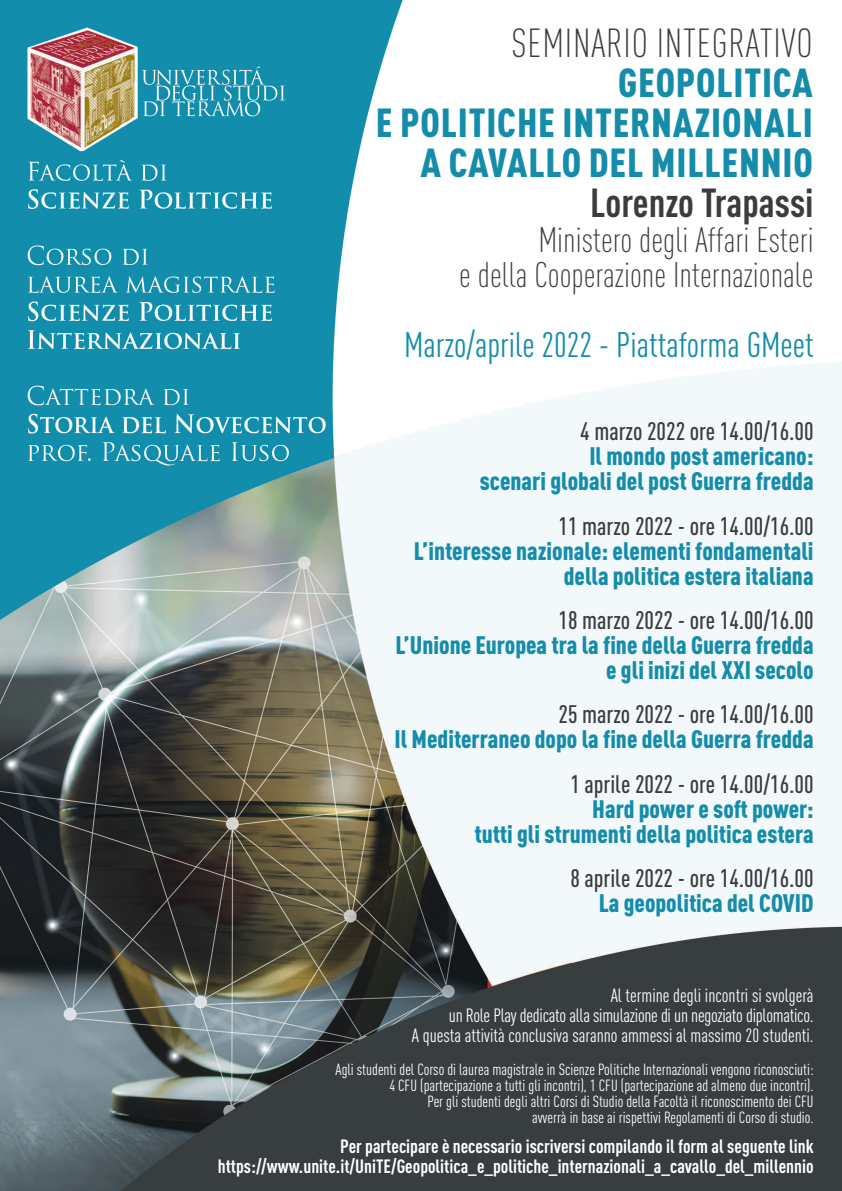
<style>
.page{position:relative;width:842px;height:1191px;background:#fff}
.page>*{position:absolute;margin:0;border:0;box-sizing:border-box;transform-origin:0 0}
.t1{font:900 condensed 40px/40px "DIN Pro";letter-spacing:.02em;color:#148caa;text-align:right}
.t2{font:300 condensed 40px "DIN Pro";letter-spacing:.02em;color:#3a3d3f}
.t3{font:700 condensed 40px "DIN Pro";color:#3a3d3f}
.t4{font:300 condensed 35px/35px "DIN Pro";color:#3a3d3f;text-align:right}
.t5{font:condensed 35px "DIN Pro";color:#148caa}
.t6{font:900 condensed 25px/25px "DIN Pro";color:#148caa;text-align:right}
.t7{font:500 condensed 25px "DIN Pro";color:#3a3d3f}
.t8{font:700 condensed 19px/20px "DIN Pro";color:#fff;text-align:right}
.t9{font:condensed 19px/20px "DIN Pro";color:#fff;text-align:right}
.t10{font:condensed 16px/16px "DIN Pro";color:#fff;text-align:right}
</style>
<div class="page">
<img style="left:0;top:0;width:842px;height:1191px">
<h1 class="t2" style="left:512px;top:28px;width:303px">SEMINARIO INTEGRATIVO</h1>
<h1 class="t1" style="left:376px;top:66px;width:438px">GEOPOLITICA<br>E POLITICHE INTERNAZIONALI<br>A CAVALLO DEL MILLENNIO</h1>
<h1 class="t3" style="left:590px;top:188px;width:225px">Lorenzo Trapassi</h1>
<h2 class="t4" style="left:459px;top:226px;width:356px">Ministero degli Affari Esteri<br>e della Cooperazione Internazionale</h2>
<h2 class="t5" style="left:404px;top:332px;width:411px">Marzo/aprile 2022 - Piattaforma GMeet</h2>
<p class="t7" style="left:580px;top:422px;width:235px">4 marzo 2022 ore 14.00/16.00</p>
<p class="t6" style="left:480px;top:446px;width:335px">Il mondo post americano:<br>scenari globali del post Guerra fredda</p>
<p class="t7" style="left:558px;top:517px;width:257px">11 marzo 2022 - ore 14.00/16.00</p>
<p class="t6" style="left:414px;top:540px;width:401px">L’interesse nazionale: elementi fondamentali della politica estera italiana</p>
<p class="t7" style="left:558px;top:611px;width:257px">18 marzo 2022 - ore 14.00/16.00</p>
<p class="t6" style="left:395px;top:635px;width:420px">L’Unione Europea tra la fine della Guerra fredda e gli inizi del XXI secolo</p>
<p class="t7" style="left:558px;top:705px;width:257px">25 marzo 2022 - ore 14.00/16.00</p>
<p class="t6" style="left:394px;top:729px;width:421px">Il Mediterraneo dopo la fine della Guerra fredda</p>
<p class="t7" style="left:570px;top:775px;width:245px">1 aprile 2022 - ore 14.00/16.00</p>
<p class="t6" style="left:474px;top:798px;width:341px">Hard power e soft power:<br>tutti gli strumenti della politica estera</p>
<p class="t7" style="left:570px;top:869px;width:245px">8 aprile 2022 - ore 14.00/16.00</p>
<p class="t6" style="left:599px;top:893px;width:216px">La geopolitica del COVID</p>
<p class="t9" style="left:412px;top:987px;width:403px">Al termine degli incontri si svolgerà<br>un Role Play dedicato alla simulazione di un negoziato diplomatico.<br>A questa attività conclusiva saranno ammessi al massimo 20 studenti.</p>
<p class="t10" style="left:335px;top:1062px;width:480px">Agli studenti del Corso di laurea magistrale in Scienze Politiche Internazionali vengono riconosciuti:<br>4 CFU (partecipazione a tutti gli incontri), 1 CFU (partecipazione ad almeno due incontri).<br>Per gli studenti degli altri Corsi di Studio della Facoltà il riconoscimento dei CFU<br>avverrà in base ai rispettivi Regolamenti di Corso di studio.</p>
<p class="t8" style="left:218px;top:1138px;width:597px">Per partecipare è necessario iscriversi compilando il form al seguente link https://www.unite.it/UniTE/Geopolitica_e_politiche_internazionali_a_cavallo_del_millennio</p>
</div>
